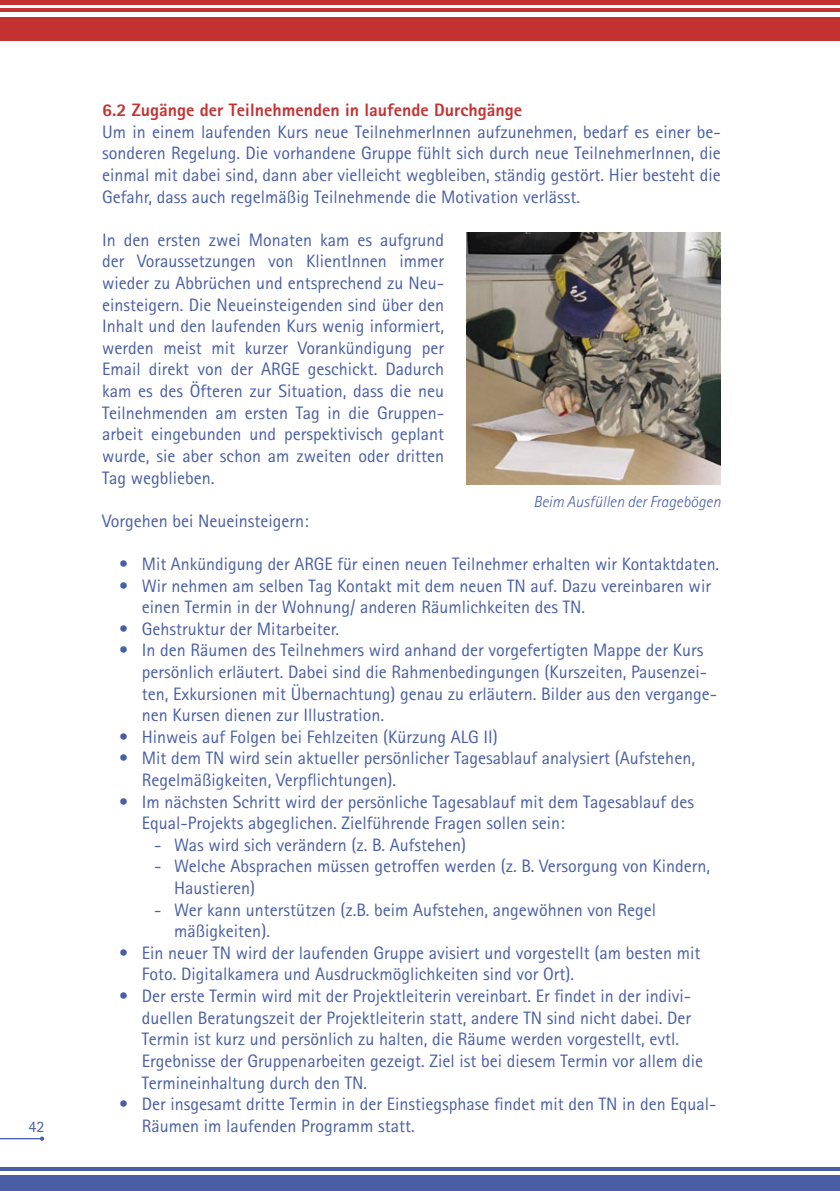
<style>
.page{position:relative;width:840px;height:1191px;background:#fff}
.page>*{position:absolute;margin:0;border:0;box-sizing:border-box;transform-origin:0 0}
.t1{font:18px/21.6px "Rotis Sans Serif";color:#495ea4}
.t2{font:800 18px "Rotis Sans Serif";color:#c33130}
.t3{font:italic 300 16px "Rotis Sans Serif";color:#495ea4}
.t4{font:16px "Rotis Sans Serif";color:#495ea4}
</style>
<div class="page">
<div style="left:0;top:0;width:839px;height:5px;background:#c33130"></div>
<hr style="left:0;top:8px;width:839px;height:4px;background:#c33130">
<div style="left:0;top:17px;width:839px;height:24px;background:#c33130"></div>
<hr style="left:0;top:1138px;width:42px;height:1px;background:#495ea4">
<svg style="left:40px;top:1136px;width:4px;height:4px"></svg>
<hr style="left:0;top:1167px;width:839px;height:4px;background:#495ea4">
<div style="left:0;top:1175px;width:839px;height:16px;background:#495ea4"></div>
<svg style="left:839px;top:0;width:1px;height:41px"></svg>
<svg style="left:839px;top:1167px;width:1px;height:24px"></svg>
<img style="left:466px;top:232px;width:254px;height:252px">
<p class="t4" style="left:28px;top:1116px;width:17px">42</p>
<p class="t2" style="left:102px;top:99px;width:421px">6.2 Zugänge der Teilnehmenden in laufende Durchgänge</p>
<p class="t1" style="left:102px;top:121px;width:619px;text-align:justify">Um in einem laufenden Kurs neue TeilnehmerInnen aufzunehmen, bedarf es einer be&shy;sonderen Regelung. Die vorhandene Gruppe fühlt sich durch neue TeilnehmerInnen, die einmal mit dabei sind, dann aber vielleicht wegbleiben, ständig gestört. Hier besteht die Gefahr, dass auch regelmäßig Teilnehmende die Motivation verlässt.</p>
<p class="t1" style="left:102px;top:229px;width:343px;text-align:justify">In den ersten zwei Monaten kam es aufgrund der Voraussetzungen von KlientInnen immer wieder zu Abbrüchen und entsprechend zu Neu&shy;einsteigern. Die Neueinsteigenden sind über den Inhalt und den laufenden Kurs wenig informiert, werden meist mit kurzer Vorankündigung per Email direkt von der ARGE geschickt. Dadurch kam es des Öfteren zur Situation, dass die neu Teilnehmenden am ersten Tag in die Gruppen&shy;arbeit eingebunden und perspektivisch geplant wurde, sie aber schon am zweiten oder dritten Tag wegblieben.</p>
<p class="t1" style="left:102px;top:510px;width:208px">Vorgehen bei Neueinsteigern:</p>
<p class="t1" style="left:119px;top:553px;width:601px">• Mit Ankündigung der ARGE für einen neuen Teilnehmer erhalten wir Kontaktdaten.</p>
<p class="t1" style="left:142px;top:574px;width:570px;text-indent:-23px">• Wir nehmen am selben Tag Kontakt mit dem neuen TN auf. Dazu vereinbaren wir einen Termin in der Wohnung/ anderen Räumlichkeiten des TN.</p>
<p class="t1" style="left:119px;top:618px;width:221px">• Gehstruktur der Mitarbeiter.</p>
<p class="t1" style="left:142px;top:639px;width:576px;text-indent:-23px">• In den Räumen des Teilnehmers wird anhand der vorgefertigten Mappe der Kurs persönlich erläutert. Dabei sind die Rahmenbedingungen (Kurszeiten, Pausenzei&shy;ten, Exkursionen mit Übernachtung) genau zu erläutern. Bilder aus den vergange&shy;nen Kursen dienen zur Illustration.</p>
<p class="t1" style="left:119px;top:726px;width:380px">• Hinweis auf Folgen bei Fehlzeiten (Kürzung ALG II)</p>
<p class="t1" style="left:142px;top:747px;width:554px;text-indent:-23px">• Mit dem TN wird sein aktueller persönlicher Tagesablauf analysiert (Aufstehen,<br>Regelmäßigkeiten, Verpflichtungen).</p>
<p class="t1" style="left:142px;top:790px;width:553px;text-indent:-23px">• Im nächsten Schritt wird der persönliche Tagesablauf mit dem Tagesablauf des<br>Equal-Projekts abgeglichen. Zielführende Fragen sollen sein:</p>
<p class="t1" style="left:154px;top:834px;width:313px">- Was wird sich verändern (z. B. Aufstehen)</p>
<p class="t1" style="left:174px;top:855px;width:537px;text-indent:-20px">- Welche Absprachen müssen getroffen werden (z. B. Versorgung von Kindern,<br>Haustieren)</p>
<p class="t1" style="left:174px;top:898px;width:483px;text-indent:-20px">- Wer kann unterstützen (z.B. beim Aufstehen, angewöhnen von Regel mäßigkeiten).</p>
<p class="t1" style="left:142px;top:942px;width:560px;text-indent:-23px">• Ein neuer TN wird der laufenden Gruppe avisiert und vorgestellt (am besten mit<br>Foto. Digitalkamera und Ausdruckmöglichkeiten sind vor Ort).</p>
<p class="t1" style="left:142px;top:985px;width:562px;text-indent:-23px">• Der erste Termin wird mit der Projektleiterin vereinbart. Er findet in der indivi&shy;duellen Beratungszeit der Projektleiterin statt, andere TN sind nicht dabei. Der Termin ist kurz und persönlich zu halten, die Räume werden vorgestellt, evtl.<br>Ergebnisse der Gruppenarbeiten gezeigt. Ziel ist bei diesem Termin vor allem die Termineinhaltung durch den TN.</p>
<p class="t1" style="left:142px;top:1093px;width:576px;text-indent:-23px">• Der insgesamt dritte Termin in der Einstiegsphase findet mit den TN in den Equal-<br>Räumen im laufenden Programm statt.</p>
<p class="t3" style="left:533px;top:493px;width:189px">Beim Ausfüllen der Fragebögen</p>
</div>
